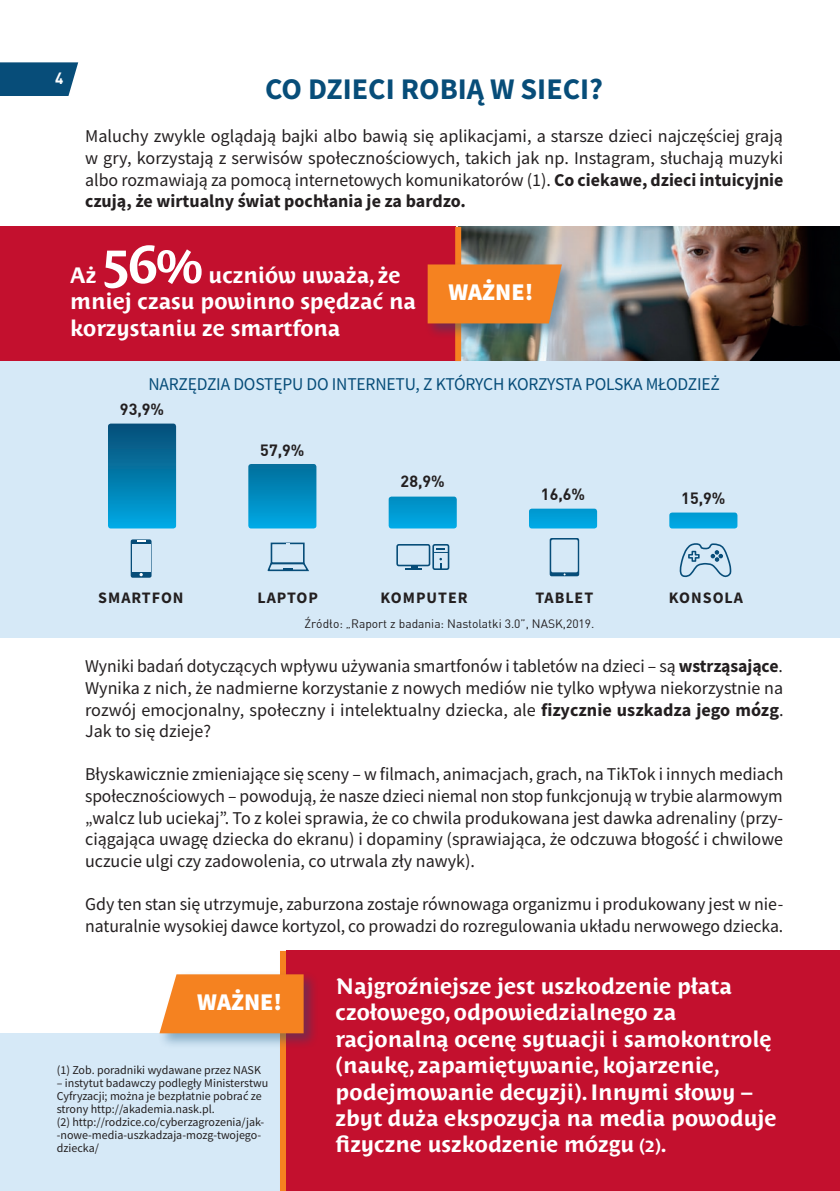
<style>
.page{position:relative;width:840px;height:1191px;background:#fff}
.page>*{position:absolute;margin:0;border:0;box-sizing:border-box;transform-origin:0 0}
.t1{font:700 52px "Costa Ptf";color:#fff}
.t2{font:700 30px "Source Sans Pro";color:#074d79}
.t3{font:900 24px "Source Sans Pro";color:#fff}
.t4{font:700 22px/26.4px "Costa Ptf";color:#fff}
.t5{font:18px/21.6px "Source Sans Pro";color:#231f20;text-align:justify}
.t6{font:18px "Source Sans Pro";letter-spacing:-.01em;color:#074d79}
.t7{font:700 16px "Source Sans Pro";letter-spacing:.06em;color:#231f20}
.t8{font:700 16px "DIN Pl";color:#231f20}
.t9{font:700 16px "DIN Pl";color:#fff;scale:.95 1}
.t10{font:12px/13px "Source Sans Pro";color:#231f20}
.t11{font:12px "DINPL Normal";color:#231f20}
.t12{font:300 9px "Open Sans";color:#231f20}
.s1{font-weight:700}
.s2{font-size:18px}
</style>
<div class="page">
<svg style="left:0;top:62px;width:78px;height:34px;background:#185982"></svg>
<img style="left:461px;top:227px;width:378px;height:134px">
<div style="left:0;top:361px;width:839px;height:277px;background:#d6e9f7"></div>
<div style="left:0;top:1033px;width:292px;height:158px;background:#d6e9f7"></div>
<div style="left:0;top:227px;width:455px;height:134px;background:#c3102e"></div>
<div style="left:286px;top:951px;width:553px;height:240px;background:#c3102e"></div>
<div style="left:455px;top:227px;width:6px;height:134px;background:#f58220"></div>
<div style="left:280px;top:951px;width:6px;height:240px;background:#f58220"></div>
<div style="left:423px;top:261px;width:153px;height:78px;background:#074d79;opacity:.4"></div>
<div style="left:427px;top:264px;width:134px;height:59px;background:#f58220"></div>
<div style="left:157px;top:970px;width:162px;height:79px;background:#074d79;opacity:.4"></div>
<svg style="left:159px;top:974px;width:144px;height:59px;background:#f58a2f"></svg>
<svg style="left:388px;top:496px;width:68px;height:32px;background:#069dd4"></svg>
<svg style="left:529px;top:508px;width:67px;height:20px"></svg>
<svg style="left:669px;top:512px;width:68px;height:16px"></svg>
<svg style="left:248px;top:464px;width:68px;height:64px;background:#018bbf"></svg>
<svg style="left:108px;top:423px;width:68px;height:105px;background:#047aab"></svg>
<svg style="left:131px;top:539px;width:20px;height:39px"></svg>
<div style="left:132px;top:543px;width:18px;height:28px;background:#d6e9f7"></div>
<svg style="left:139px;top:573px;width:4px;height:3px"></svg>
<svg style="left:549px;top:538px;width:30px;height:38px"></svg>
<div style="left:551px;top:539px;width:26px;height:33px;background:#d6e9f7;border-radius:2px"></div>
<div style="left:396px;top:544px;width:34px;height:22px;border:2px solid #074d79;border-radius:2px"></div>
<svg style="left:405px;top:566px;width:16px;height:4px"></svg>
<div style="left:432px;top:544px;width:17px;height:26px;border:2px solid #074d79;border-radius:2px"></div>
<svg style="left:434px;top:548px;width:14px;height:20px"></svg>
<div style="left:270px;top:542px;width:34px;height:22px;border:2px solid #074d79"></div>
<svg style="left:267px;top:562px;width:42px;height:10px"></svg>
<svg style="left:679px;top:543px;width:52px;height:34px"></svg>
<p class="t9" style="left:55px;top:68px;width:10px">4</p>
<h2 class="t2" style="left:265px;top:69px;width:339px">CO DZIECI ROBIĄ W SIECI?</h2>
<p class="t5" style="left:85px;top:125px;width:699px">Maluchy zwykle oglądają bajki albo bawią się aplikacjami, a starsze dzieci najczęściej grają w gry, korzystają z serwisów społecznościowych, takich jak np. Instagram, słuchają muzyki albo rozmawiają za pomocą internetowych komunikatorów (1). <span class="s1">Co ciekawe, dzieci intuicyjnie czują, że wirtualny świat pochłania je za bardzo.</span></p>
<h1 class="t1" style="left:102px;top:235px;width:102px">56%</h1>
<p class="t4" style="left:70px;top:262px;width:28px">Aż</p>
<p class="t4" style="left:70px;top:262px;width:347px;text-indent:138px">uczniów uważa, że mniej czasu powinno spędzać na korzystaniu ze smartfona</p>
<h3 class="t3" style="left:448px;top:276px;width:86px">WAŻNE!</h3>
<p class="t6" style="left:148px;top:373px;width:572px">NARZĘDZIA DOSTĘPU DO INTERNETU, Z KTÓRYCH KORZYSTA POLSKA MŁODZIEŻ</p>
<p class="t8" style="left:120px;top:399px;width:46px">93,9%</p>
<p class="t8" style="left:260px;top:439px;width:46px">57,9%</p>
<p class="t8" style="left:400px;top:471px;width:46px">28,9%</p>
<p class="t8" style="left:540px;top:484px;width:46px">16,6%</p>
<p class="t8" style="left:681px;top:488px;width:46px">15,9%</p>
<p class="t7" style="left:98px;top:587px;width:87px">SMARTFON</p>
<p class="t7" style="left:257px;top:587px;width:62px">LAPTOP</p>
<p class="t7" style="left:380px;top:587px;width:88px">KOMPUTER</p>
<p class="t7" style="left:535px;top:587px;width:59px">TABLET</p>
<p class="t7" style="left:668px;top:587px;width:75px">KONSOLA</p>
<p class="t11" style="left:304px;top:616px;width:291px">Źródło: „Raport z badania: Nastolatki 3.0”, NASK,2019.</p>
<p class="t5" style="left:85px;top:655px;width:699px">Wyniki badań dotyczących wpływu używania smartfonów i tabletów na dzieci – są <span class="s1">wstrząsające</span>.<br>Wynika z nich, że nadmierne korzystanie z nowych mediów nie tylko wpływa niekorzystnie na rozwój emocjonalny, społeczny i intelektualny dziecka, ale <span class="s1">fizycznie uszkadza jego mózg</span>.<br>Jak to się dzieje?</p>
<p class="t5" style="left:85px;top:763px;width:699px">Błyskawicznie zmieniające się sceny – w filmach, animacjach, grach, na TikTok i innych mediach społecznościowych – powodują, że nasze dzieci niemal non stop funkcjonują w trybie alarmowym „walcz lub uciekaj”. To z kolei sprawia, że co chwila produkowana jest dawka adrenaliny (przy&shy;ciągająca uwagę dziecka do ekranu) i dopaminy (sprawiająca, że odczuwa błogość i chwilowe uczucie ulgi czy zadowolenia, co utrwala zły nawyk).</p>
<p class="t5" style="left:85px;top:893px;width:699px">Gdy ten stan się utrzymuje, zaburzona zostaje równowaga organizmu i produkowany jest w nie&shy;naturalnie wysokiej dawce kortyzol, co prowadzi do rozregulowania układu nerwowego dziecka.</p>
<p class="t12" style="left:458px;top:661px;width:41px">s 5 ważne</p>
<h3 class="t3" style="left:197px;top:985px;width:86px">WAŻNE!</h3>
<p class="t10" style="left:57px;top:1063px;width:206px">(1) Zob. poradniki wydawane przez NASK</p>
<p class="t10" style="left:57px;top:1076px;width:213px">– instytut badawczy podległy Ministerstwu Cyfryzacji; można je bezpłatnie pobrać ze strony http://akademia.nask.pl.<br>(2) http://rodzice.co/cyberzagrozenia/jak--nowe-media-uszkadzaja-mozg-twojego&shy;dziecka/</p>
<p class="t4" style="left:335px;top:973px;width:442px">Najgroźniejsze jest uszkodzenie płata czołowego, odpowiedzialnego za racjonalną ocenę sytuacji i samokontrolę (naukę, zapamiętywanie, kojarzenie, podejmowanie decyzji). Innymi słowy – zbyt duża ekspozycja na media powoduje fizyczne uszkodzenie mózgu <span class="s2">(2)</span>.</p>
</div>
